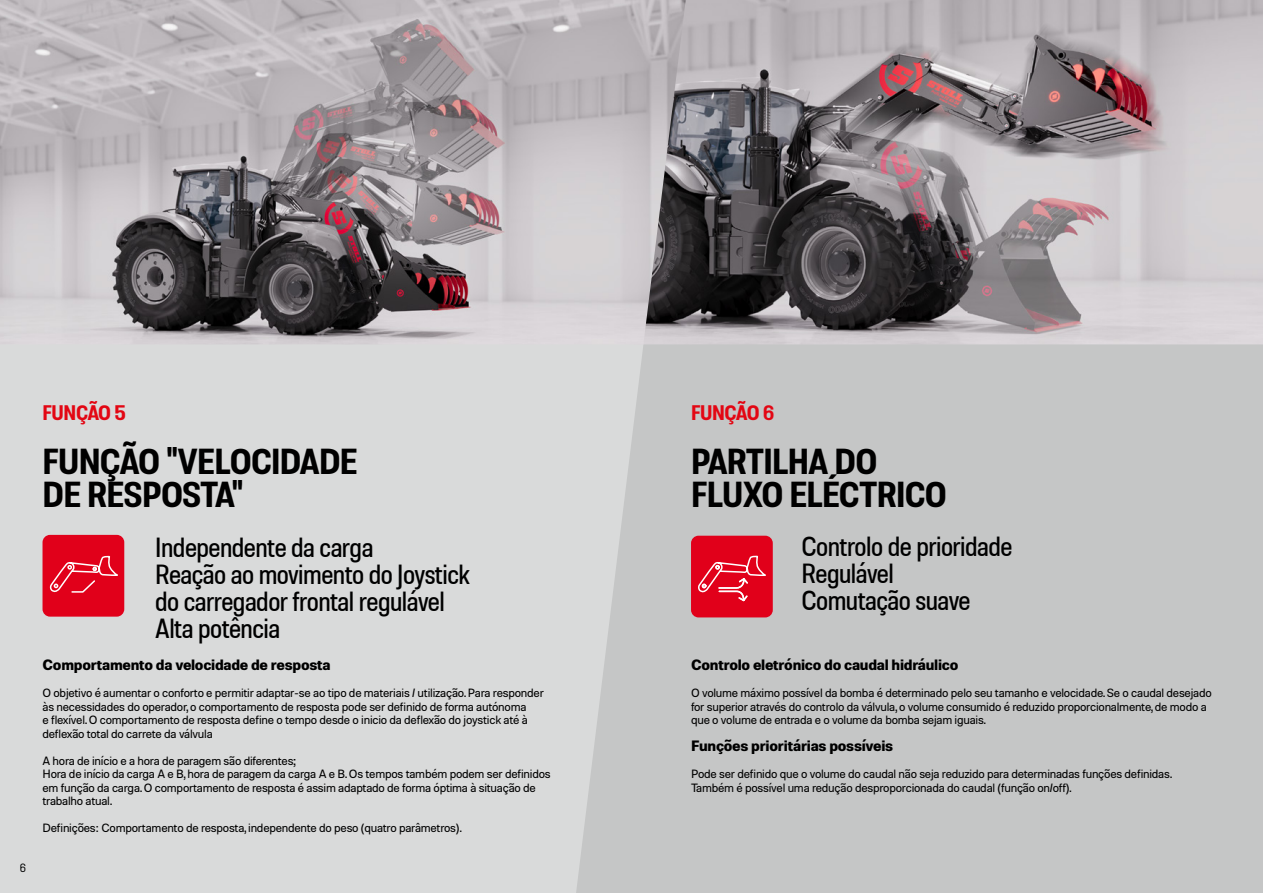
<style>
.page{position:relative;width:1263px;height:893px;background:#d9dada}
.page>*{position:absolute;margin:0;border:0;box-sizing:border-box;transform-origin:0 0}
.t1{font:700 semi-condensed 36px/33px "Molde";letter-spacing:-.02em;color:#000}
.t2{font:500 semi-condensed 27px/27px "Molde";letter-spacing:-.02em;color:#000}
.t3{font:700 semi-condensed 21px "Molde";letter-spacing:-.02em;color:#e30613}
.t4{font:700 15px "Molde";letter-spacing:-.02em;color:#000}
.t5{font:12px/13.5px "Molde";letter-spacing:-.02em;color:#000}
.t6{font:semi-condensed 12px "Molde";color:#000}
</style>
<div class="page">
<div style="left:576px;top:344px;width:687px;height:549px;background:#c5c6c6"></div>
<img style="left:686px;top:0;width:577px;height:344px">
<img style="left:0;top:0;width:686px;height:344px">
<div style="left:691px;top:536px;width:82px;height:81px;background:#e1001a;border-radius:8px"></div>
<svg style="left:698px;top:556px;width:68px;height:46px"></svg>
<div style="left:43px;top:535px;width:81px;height:82px;background:#e1001a;border-radius:8px"></div>
<svg style="left:50px;top:556px;width:68px;height:37px"></svg>
<p class="t6" style="left:20px;top:860px;width:8px">6</p>
<h3 class="t3" style="left:43px;top:399px;width:85px">FUNÇÃO 5</h3>
<h3 class="t3" style="left:691px;top:399px;width:85px">FUNÇÃO 6</h3>
<h1 class="t1" style="left:691px;top:444px;width:257px">PARTILHA DO<br>FLUXO ELÉCTRICO</h1>
<h2 class="t2" style="left:801px;top:533px;width:212px">Controlo de prioridade<br>Regulável<br>Comutação suave</h2>
<h1 class="t1" style="left:43px;top:444px;width:317px">FUNÇÃO "VELOCIDADE<br>DE RESPOSTA"</h1>
<h2 class="t2" style="left:155px;top:533px;width:316px">Independente da carga<br>Reação ao movimento do Joystick do carregador frontal regulável<br>Alta potência</h2>
<p class="t4" style="left:43px;top:655px;width:290px">Comportamento da velocidade de resposta</p>
<p class="t5" style="left:43px;top:686px;width:503px">O objetivo é aumentar o conforto e permitir adaptar-se ao tipo de materiais / utilização. Para responder às necessidades do operador, o comportamento de resposta pode ser definido de forma autónoma<br>e flexível. O comportamento de resposta define o tempo desde o inicio da deflexão do joystick até à deflexão total do carrete da válvula</p>
<p class="t5" style="left:43px;top:753px;width:510px">A hora de início e a hora de paragem são diferentes;<br>Hora de início da carga A e B, hora de paragem da carga A e B. Os tempos também podem ser definidos em função da carga. O comportamento de resposta é assim adaptado de forma óptima à situação de trabalho atual.</p>
<p class="t5" style="left:43px;top:821px;width:421px">Definições: Comportamento de resposta, independente do peso (quatro parâmetros).</p>
<p class="t4" style="left:691px;top:655px;width:269px">Controlo eletrónico do caudal hidráulico</p>
<p class="t5" style="left:691px;top:686px;width:522px">O volume máximo possível da bomba é determinado pelo seu tamanho e velocidade. Se o caudal desejado for superior através do controlo da válvula, o volume consumido é reduzido proporcionalmente, de modo a que o volume de entrada e o volume da bomba sejam iguais.</p>
<p class="t4" style="left:691px;top:736px;width:204px">Funções prioritárias possíveis</p>
<p class="t5" style="left:691px;top:767px;width:482px">Pode ser definido que o volume do caudal não seja reduzido para determinadas funções definidas.<br>Também é possível uma redução desproporcionada do caudal (função on/off).</p>
</div>
